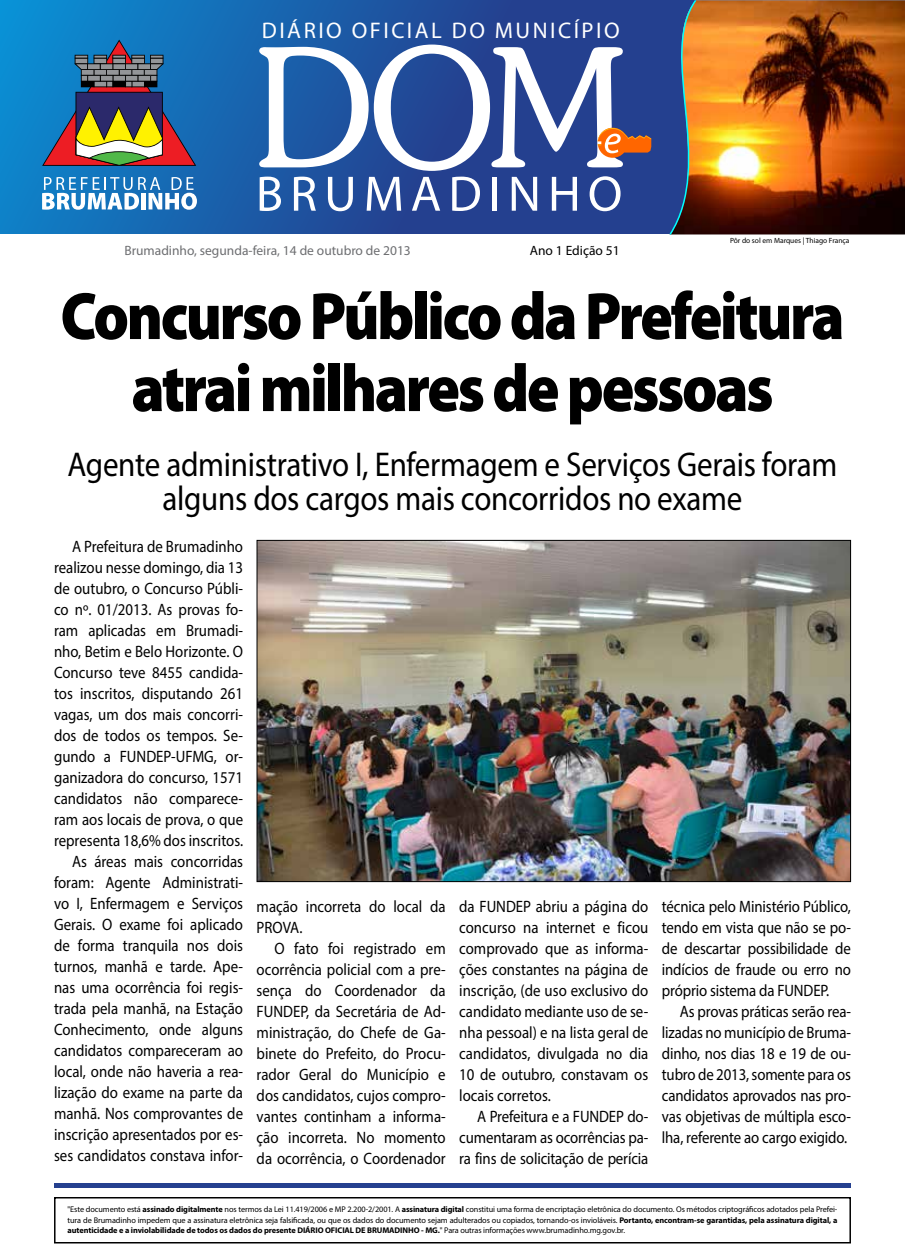
<style>
.page{position:relative;width:905px;height:1260px;background:#fff}
.page>*{position:absolute;margin:0;border:0;box-sizing:border-box;transform-origin:0 0}
.t1{font:300 166.5px "Souvenir IT Cby BT";color:#fff}
.t2{font:900 67.5px/72px "Myriad Pro";letter-spacing:-.04em;color:#000;text-align:center;scale:.9 1}
.t3{font:50.25px "Myriad Pro";letter-spacing:.14em;color:#fff}
.t4{font:34.5px/34.5px "Myriad Pro";letter-spacing:-.01em;color:#000;text-align:center;scale:.9 1}
.t5{font:22.65px "Myriad Pro";letter-spacing:.11em;color:#fff}
.t6{font:16.5px/21px "Myriad Pro";color:#000;text-align:justify;scale:.9 1}
.t7{font:13.5px "Myriad Pro";color:#6d6e71}
.t8{font:13.5px "Myriad Pro";color:#000}
.t9{font:8.25px/10.5px "Myriad Pro";letter-spacing:-.01em;color:#000;text-align:justify}
.t10{font:7.5px "Myriad Pro";color:#000}
.s1{font-weight:700}
</style>
<div class="page">
<hr style="left:55px;top:1184px;width:795px;height:4px;background:#25408f">
<div style="left:54px;top:1197px;width:796px;height:47px;border:2px solid #000"></div>
<img style="left:258px;top:542px;width:590px;height:338px">
<svg style="left:0;top:0;width:656px;height:234px;background:#1d54a0"></svg>
<img style="left:716px;top:0;width:188px;height:234px">
<svg style="left:42px;top:30px;width:154px;height:136px;background:#536c81"></svg>
<svg style="left:42px;top:177px;width:155px;height:33px"></svg>
<svg style="left:597px;top:128px;width:54px;height:30px;background:#b66945"></svg>
<svg style="left:657px;top:0;width:59px;height:235px;background:#785f57"></svg>
<h3 class="t5" style="left:262px;top:17px;width:359px">DIÁRIO OFICIAL DO MUNICÍPIO</h3>
<h1 class="t1" style="left:254px;top:6px;width:374px">DOM</h1>
<h3 class="t3" style="left:256px;top:163px;width:368px">BRUMADINHO</h3>
<p class="t10" style="left:730px;top:236px;width:121px">Pôr do sol em Marques | Thiago França</p>
<p class="t7" style="left:124px;top:242px;width:288px">Brumadinho, segunda-feira, 14 de outubro de 2013</p>
<p class="t8" style="left:530px;top:243px;width:91px">Ano 1 Edição 51</p>
<h2 class="t2" style="left:60px;top:281px;width:872px">Concurso Público da Prefeitura atrai milhares de pessoas</h2>
<h3 class="t4" style="left:68px;top:447px;width:856px">Agente administrativo I, Enfermagem e Serviços Gerais foram alguns dos cargos mais concorridos no exame</h3>
<p class="t6" style="left:54px;top:536px;width:212px;text-align:right">A Prefeitura de Brumadinho realizou nesse domingo, dia 13 de outubro, o Concurso Públi&shy;co nº. 01/2013. As provas fo&shy;ram aplicadas em Brumadi&shy;nho, Betim e Belo Horizonte. O<br>Concurso teve 8455 candida&shy;tos inscritos, disputando 261 vagas, um dos mais concorri&shy;dos de todos os tempos. Se&shy;gundo a FUNDEP-UFMG, or&shy;ganizadora do concurso, 1571 candidatos não comparece&shy;ram aos locais de prova, o que representa 18,6% dos inscritos.<br>As áreas mais concorridas foram: Agente Administrati&shy;vo I, Enfermagem e Serviços<br>Gerais. O exame foi aplicado de forma tranquila nos dois turnos, manhã e tarde. Ape&shy;nas uma ocorrência foi regis&shy;trada pela manhã, na Estação<br>Conhecimento, onde alguns candidatos compareceram ao local, onde não haveria a rea&shy;lização do exame na parte da manhã. Nos comprovantes de inscrição apresentados por es&shy;ses candidatos constava infor-</p>
<p class="t6" style="left:256px;top:896px;width:211px">mação incorreta do local da<br>PROVA.</p>
<p class="t6" style="left:256px;top:938px;width:212px;text-indent:18px">O fato foi registrado em ocorrência policial com a pre&shy;sença do Coordenador da FUNDEP, da Secretária de Ad&shy;ministração, do Chefe de Ga&shy;binete do Prefeito, do Procu&shy;rador Geral do Município e dos candidatos, cujos compro&shy;vantes continham a informa&shy;ção incorreta. No momento da ocorrência, o Coordenador</p>
<p class="t6" style="left:459px;top:896px;width:212px">da FUNDEP abriu a página do concurso na internet e ficou comprovado que as informa&shy;ções constantes na página de inscrição, (de uso exclusivo do candidato mediante uso de se&shy;nha pessoal) e na lista geral de candidatos, divulgada no dia 10 de outubro, constavam os locais corretos.</p>
<p class="t6" style="left:459px;top:1106px;width:212px;text-indent:18px">A Prefeitura e a FUNDEP do&shy;cumentaram as ocorrências pa&shy;ra fins de solicitação de perícia</p>
<p class="t6" style="left:662px;top:896px;width:212px">técnica pelo Ministério Público, tendo em vista que não se po&shy;de descartar possibilidade de indícios de fraude ou erro no próprio sistema da FUNDEP.</p>
<p class="t6" style="left:662px;top:1001px;width:212px;text-indent:18px">As provas práticas serão rea&shy;lizadas no município de Bruma&shy;dinho, nos dias 18 e 19 de ou&shy;tubro de 2013, somente para os candidatos aprovados nas pro&shy;vas objetivas de múltipla esco&shy;lha, referente ao cargo exigido.</p>
<p class="t9" style="left:68px;top:1204px;width:771px">"Este documento está <span class="s1">assinado digitalmente</span> nos termos da Lei 11.419/2006 e MP 2.200-2/2001. A <span class="s1">assinatura digital</span> constitui uma forma de encriptação eletrônica do documento. Os métodos criptográficos adotados pela Prefei&shy;tura de Brumadinho impedem que a assinatura eletrônica seja falsificada, ou que os dados do documento sejam adulterados ou copiados, tornando-os invioláveis. <span class="s1">Portanto, encontram-se garantidas, pela assinatura digital, a autenticidade e a inviolabilidade de todos os dados do presente DIÁRIO OFICIAL DE BRUMADINHO - MG.</span>" Para outras informações www.brumadinho.mg.gov.br.</p>
</div>
